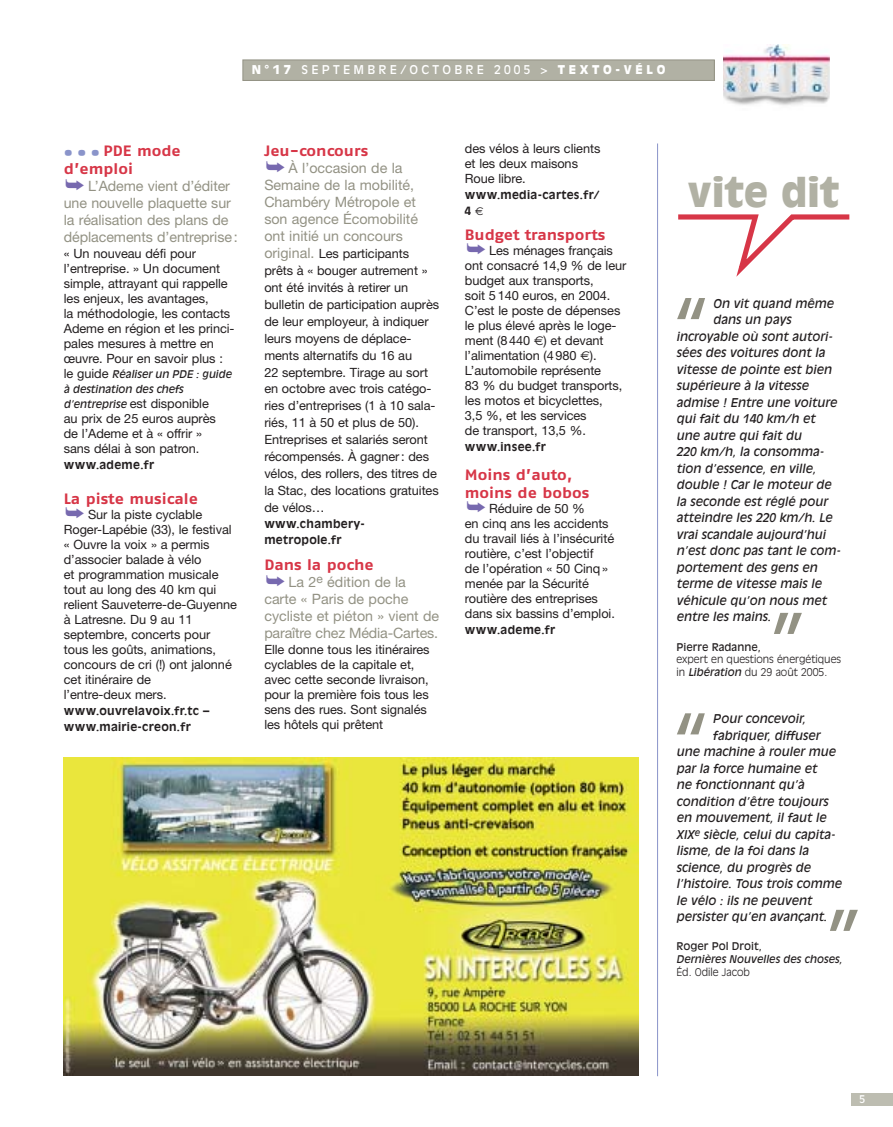
<style>
.page{position:relative;width:893px;height:1127px;background:#fff}
.page>*{position:absolute;margin:0;border:0;box-sizing:border-box;transform-origin:0 0}
.t1{font:300 105px "Antique Olive";color:#939284}
.t2{font:900 39px "Antique Olive";color:#b1b1a4}
.t3{font:700 15px/18px "Fago Ex";color:#d73647}
.t4{font:14.25px/17px "Helvetica Neue";color:#939284}
.t5{font:12.75px/15px "Helvetica Neue";letter-spacing:-.005em;color:#231f20}
.t6{font:italic 12px "Antique Olive";color:#231f20}
.t7{font:12px "Antique Olive";letter-spacing:.265em;color:#fff}
.t8{font:700 11.25px/15.8px "Antique Olive";letter-spacing:.03em;color:#231f20}
.t9{font:italic 10.5px/15px "Antique Olive";letter-spacing:-.005em;color:#231f20}
.t10{font:300 10.5px/12.8px "Antique Olive";color:#231f20}
.t11{font:10.5px "Antique Olive";color:#231f20}
.t12{font:10.5px "Antique Olive";color:#fff}
.s1{font-weight:900}
.s2{font-family:"Helvetica Neue";font-style:normal;font-size:12.75px}
.s3{font-family:"Antique Olive";font-style:italic;font-size:10.5px}
.s4{font-size:14.25px;color:#939284}
.s5{font-family:"Euro Sans";font-weight:400}
.s6{font-family:"Euro Sans"}
.s7{font-weight:400;font-style:italic}
</style>
<div class="page">
<div style="left:243px;top:60px;width:471px;height:20px;background:#b1b1a4"></div>
<div style="left:242px;top:60px;width:472px;height:21px;border:1px solid #939284"></div>
<div style="left:850px;top:1093px;width:42px;height:13px;background:#bdbdb1"></div>
<svg style="left:678px;top:214px;width:172px;height:63px"></svg>
<img style="left:723px;top:45px;width:106px;height:61px">
<img style="left:64px;top:757px;width:574px;height:318px">
<hr style="left:657px;top:143px;width:1px;height:933px;background:#8a94ca">
<p class="t7" style="left:252px;top:65px;width:415px"><span class="s1">N°17</span> SEPTEMBRE/OCTOBRE 2005 &gt; <span class="s1">TEXTO-VÉLO</span></p>
<p class="t3" style="left:64px;top:144px;width:118px;text-indent:40px">PDE mode d’emploi</p>
<p class="t4" style="left:64px;top:179px;width:175px;text-indent:24px">L’Ademe vient d’éditer une nouvelle plaquette sur la réalisation des plans de déplacements d’entreprise:</p>
<p class="t5" style="left:64px;top:247px;width:172px">« Un nouveau défi pour l’entreprise. » Un document simple, attrayant qui rappelle les enjeux, les avantages,<br>la méthodologie, les contacts<br>Ademe en région et les princi&shy;pales mesures à mettre en œuvre. Pour en savoir plus :</p>
<p class="t9" style="left:64px;top:367px;width:169px"><span class="s2">le guide</span> Réaliser un PDE : guide à destination des chefs</p>
<p class="t5" style="left:64px;top:397px;width:154px"><span class="s3">d’entreprise</span> est disponible au prix de 25 euros auprès de l’Ademe et à « offrir » sans délai à son patron.</p>
<p class="t8" style="left:64px;top:457px;width:92px">www.ademe.fr</p>
<p class="t3" style="left:64px;top:492px;width:136px">La piste musicale</p>
<p class="t5" style="left:64px;top:508px;width:175px;text-indent:24px">Sur la piste cyclable<br>Roger-Lapébie (33), le festival « Ouvre la voix » a permis d’associer balade à vélo<br>et programmation musicale tout au long des 40 km qui relient Sauveterre-de-Guyenne à Latresne. Du 9 au 11 septembre, concerts pour tous les goûts, animations, concours de cri (!) ont jalonné cet itinéraire de<br>l’entre-deux mers.</p>
<p class="t8" style="left:64px;top:703px;width:147px">www.ouvrelavoix.fr.tc – www.mairie-creon.fr</p>
<p class="t3" style="left:264px;top:144px;width:105px">Jeu-concours</p>
<p class="t4" style="left:264px;top:161px;width:155px;text-indent:24px">À l’occasion de la<br>Semaine de la mobilité,<br>Chambéry Métropole et son agence Écomobilité ont initié un concours</p>
<p class="t5" style="left:264px;top:246px;width:176px;line-height:17px"><span class="s4">original.</span> Les participants prêts à « bouger autrement » ont été invités à retirer un bulletin de participation auprès de leur employeur, à indiquer leurs moyens de déplace&shy;ments alternatifs du 16 au<br>22 septembre. Tirage au sort en octobre avec trois catégo&shy;ries d’entreprises (1 à 10 sala&shy;riés, 11 à 50 et plus de 50).<br>Entreprises et salariés seront récompensés. À gagner: des vélos, des rollers, des titres de la Stac, des locations gratuites de vélos…</p>
<p class="t8" style="left:264px;top:516px;width:102px">www.chambery&shy;metropole.fr</p>
<p class="t3" style="left:264px;top:558px;width:111px">Dans la poche</p>
<p class="t4" style="left:264px;top:575px;width:176px;text-indent:24px">La 2<sup>e</sup> édition de la carte « Paris de poche cycliste et piéton » vient de paraître chez Média-Cartes.</p>
<p class="t5" style="left:264px;top:643px;width:167px">Elle donne tous les itinéraires cyclables de la capitale et, avec cette seconde livraison, pour la première fois tous les sens des rues. Sont signalés les hôtels qui prêtent</p>
<p class="t5" style="left:465px;top:142px;width:137px">des vélos à leurs clients et les deux maisons<br>Roue libre.</p>
<p class="t8" style="left:465px;top:187px;width:136px">www.media-cartes.fr/<br>4 <span class="s5">€</span></p>
<p class="t3" style="left:465px;top:228px;width:142px">Budget transports</p>
<p class="t5" style="left:465px;top:244px;width:163px;text-indent:24px">Les ménages français ont consacré 14,9 % de leur budget aux transports,<br>soit 5140 euros, en 2004.<br>C’est le poste de dépenses le plus élevé après le loge&shy;ment (8440 <span class="s6">€</span>) et devant l’alimentation (4980 <span class="s6">€</span>).<br>L’automobile représente<br>83 % du budget transports, les motos et bicyclettes,<br>3,5 %, et les services<br>de transport, 13,5 %.</p>
<p class="t8" style="left:465px;top:439px;width:82px">www.insee.fr</p>
<p class="t3" style="left:465px;top:468px;width:126px">Moins d’auto, moins de bobos</p>
<p class="t5" style="left:465px;top:502px;width:151px;text-indent:24px">Réduire de 50 %<br>en cinq ans les accidents du travail liés à l’insécurité routière, c’est l’objectif<br>de l’opération « 50 Cinq» menée par la Sécurité routière des entreprises dans six bassins d’emploi.</p>
<p class="t8" style="left:465px;top:622px;width:92px">www.ademe.fr</p>
<h2 class="t2" style="left:688px;top:177px;width:153px">vite dit</h2>
<p class="t6" style="left:713px;top:298px;width:122px">On vit quand même</p>
<p class="t6" style="left:713px;top:315px;width:80px">dans un pays</p>
<p class="t6" style="left:676px;top:331px;width:158px">incroyable où sont autori-</p>
<p class="t6" style="left:676px;top:348px;width:150px">sées des voitures dont la</p>
<p class="t6" style="left:676px;top:364px;width:157px">vitesse de pointe est bien</p>
<p class="t6" style="left:676px;top:381px;width:134px">supérieure à la vitesse</p>
<p class="t6" style="left:676px;top:397px;width:162px">admise ! Entre une voiture</p>
<p class="t6" style="left:676px;top:414px;width:141px">qui fait du 140 km/h et</p>
<p class="t6" style="left:676px;top:430px;width:127px">une autre qui fait du</p>
<p class="t6" style="left:676px;top:447px;width:149px">220 km/h, la consomma-</p>
<p class="t6" style="left:676px;top:463px;width:141px">tion d’essence, en ville,</p>
<p class="t6" style="left:676px;top:480px;width:157px">double ! Car le moteur de</p>
<p class="t6" style="left:676px;top:496px;width:153px">la seconde est réglé pour</p>
<p class="t6" style="left:676px;top:513px;width:158px">atteindre les 220 km/h. Le</p>
<p class="t6" style="left:676px;top:529px;width:151px">vrai scandale aujourd’hui</p>
<p class="t6" style="left:676px;top:546px;width:166px">n’est donc pas tant le com-</p>
<p class="t6" style="left:676px;top:562px;width:142px">portement des gens en</p>
<p class="t6" style="left:676px;top:579px;width:147px">terme de vitesse mais le</p>
<p class="t6" style="left:676px;top:595px;width:152px">véhicule qu’on nous met</p>
<p class="t6" style="left:676px;top:612px;width:96px">entre les mains.</p>
<p class="t11" style="left:676px;top:642px;width:86px">Pierre Radanne,</p>
<p class="t10" style="left:676px;top:653px;width:166px">expert en questions énergétiques in <span class="s7">Libération</span> du 29 août 2005.</p>
<h1 class="t1" style="left:670px;top:293px;width:42px">“</h1>
<h1 class="t1" style="left:767px;top:607px;width:42px">”</h1>
<h1 class="t1" style="left:670px;top:708px;width:42px">“</h1>
<p class="t6" style="left:713px;top:714px;width:94px">Pour concevoir,</p>
<p class="t6" style="left:713px;top:730px;width:109px">fabriquer, diffuser</p>
<p class="t6" style="left:676px;top:747px;width:161px">une machine à rouler mue</p>
<p class="t6" style="left:676px;top:763px;width:142px">par la force humaine et</p>
<p class="t6" style="left:676px;top:780px;width:130px">ne fonctionnant qu’à</p>
<p class="t6" style="left:676px;top:796px;width:154px">condition d’être toujours</p>
<p class="t6" style="left:676px;top:813px;width:152px">en mouvement, il faut le</p>
<p class="t6" style="left:676px;top:829px;width:160px">XIX<sup>e</sup> siècle, celui du capita-</p>
<p class="t6" style="left:676px;top:846px;width:134px">lisme, de la foi dans la</p>
<p class="t6" style="left:676px;top:862px;width:136px">science, du progrès de</p>
<p class="t6" style="left:676px;top:879px;width:167px">l’histoire. Tous trois comme</p>
<p class="t6" style="left:676px;top:895px;width:137px">le vélo : ils ne peuvent</p>
<p class="t6" style="left:676px;top:912px;width:152px">persister qu’en avançant.</p>
<p class="t11" style="left:676px;top:942px;width:87px">Roger Pol Droit,</p>
<p class="t9" style="left:676px;top:952px;width:167px">Dernières Nouvelles des choses,</p>
<p class="t10" style="left:676px;top:966px;width:75px">Éd. Odile Jacob</p>
<h1 class="t1" style="left:823px;top:904px;width:42px">”</h1>
<p class="t12" style="left:859px;top:1094px;width:7px">5</p>
</div>
